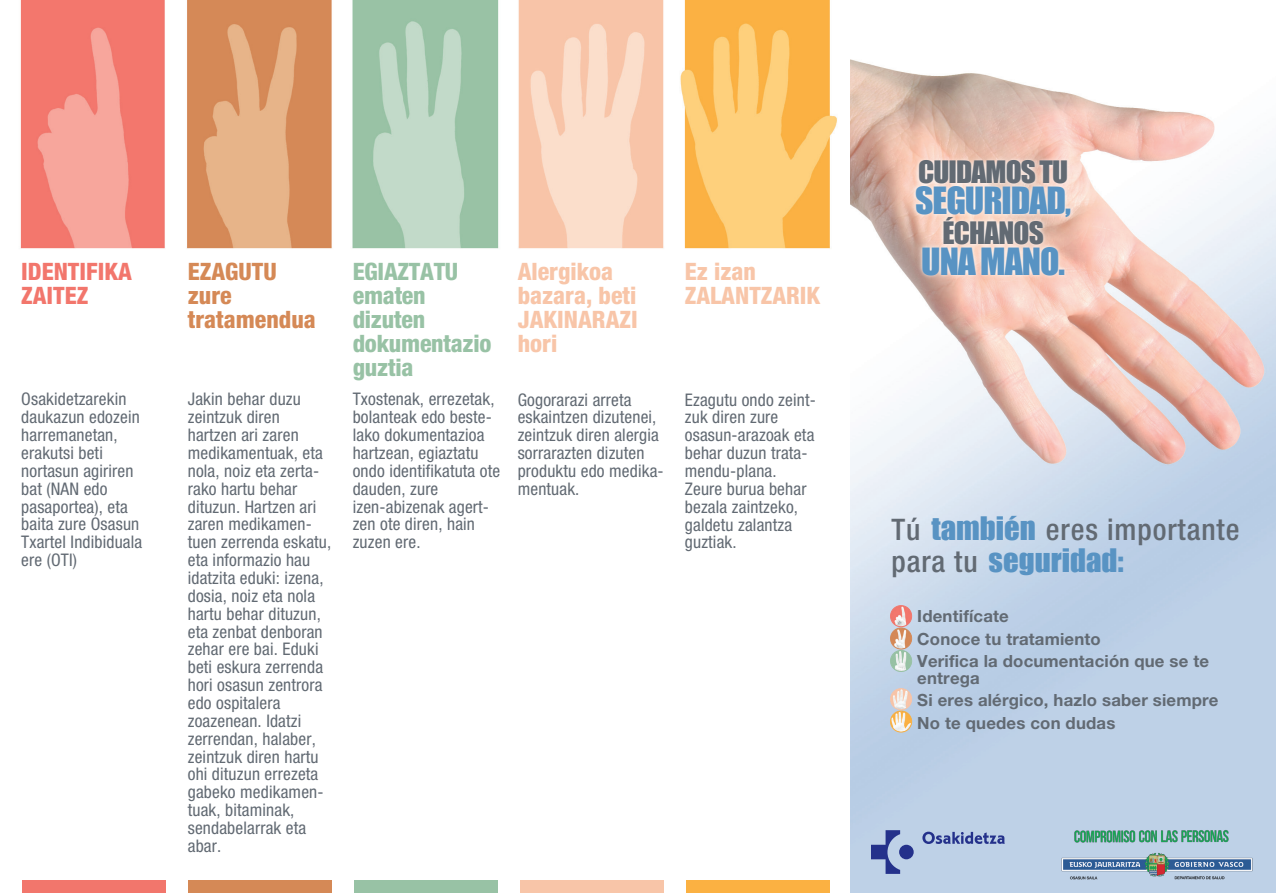
<style>
.page{position:relative;width:1276px;height:893px;background:#fff}
.page>*{position:absolute;margin:0;border:0;box-sizing:border-box;transform-origin:0 0}
.t1{font:34.5px "Impact";letter-spacing:-.03em;color:#5893c3}
.t2{font:500 condensed 29.7px "Helvetica Neue LT Std";letter-spacing:.03em;color:#626a73}
.t3{font:29.7px "Impact";color:#5893c3}
.t4{font:28.35px "Impact";letter-spacing:-.03em;color:#626a73}
.t5{font:800 condensed 24px/24px "Helvetica Neue LT Std";color:#f8c5a8}
.t6{font:800 condensed 24px/24px "Helvetica Neue LT Std";letter-spacing:-.01em;color:#98c2a5}
.t7{font:800 condensed 24px/24px "Helvetica Neue LT Std";color:#d58956}
.t8{font:800 condensed 24px/24px "Helvetica Neue LT Std";color:#f2766c}
.t9{font:condensed 17.4px/17.9px "Helvetica Neue LT Std";letter-spacing:.01em;color:#626a73}
.t10{font:700 16.8px/22.5px "Helvetica Neue LT Std";letter-spacing:.01em;color:#626a73}
.s1{font-family:"Impact";font-weight:400;font-stretch:normal;color:#5893c3}
.s2{font-family:"Helvetica Neue LT Std";font-weight:500;font-stretch:condensed;color:#626a73}
</style>
<div class="page">
<img style="left:20px;top:0;width:831px;height:893px">
<div style="left:22px;top:881px;width:143px;height:12px;background:#f2766c"></div>
<div style="left:188px;top:881px;width:143px;height:12px;background:#d58956"></div>
<div style="left:354px;top:881px;width:143px;height:12px;background:#98c2a5"></div>
<div style="left:520px;top:881px;width:143px;height:12px;background:#f8c5a8"></div>
<div style="left:686px;top:881px;width:143px;height:12px;background:#fbb142"></div>
<img style="left:851px;top:59px;width:425px;height:834px">
<img style="left:890px;top:689px;width:21px;height:43px">
<img style="left:890px;top:628px;width:21px;height:43px">
<img style="left:890px;top:606px;width:21px;height:20px">
<div style="left:890px;top:605px;width:22px;height:22px;border:1px solid #f2766c;border-radius:50%"></div>
<div style="left:890px;top:628px;width:22px;height:21px;border:1px solid #d58956;border-radius:50%"></div>
<div style="left:890px;top:650px;width:22px;height:22px;border:1px solid #98c2a5;border-radius:50%"></div>
<div style="left:890px;top:711px;width:22px;height:21px;border:1px solid #fbb142;border-radius:50%"></div>
<div style="left:890px;top:688px;width:22px;height:22px;border:1px solid #f8c5a8;border-radius:50%"></div>
<svg style="left:871px;top:830px;width:29px;height:44px"></svg>
<div style="left:899px;top:845px;width:14px;height:14px;background:#24318b;border-radius:50%"></div>
<svg style="left:922px;top:832px;width:83px;height:12px"></svg>
<img style="left:1058px;top:825px;width:197px;height:60px">
<img style="left:844px;top:151px;width:298px;height:270px">
<h3 class="t8" style="left:21px;top:259px;width:112px">IDENTIFIKA<br>ZAITEZ</h3>
<h3 class="t6" style="left:353px;top:259px;width:140px">EGIAZTATU ematen dizuten dokumentazio guztia</h3>
<p class="t9" style="left:21px;top:390px;width:123px">Osakidetzarekin daukazun edozein harremanetan, erakutsi beti nortasun agiriren bat (NAN edo pasaportea), eta baita zure Osasun<br>Txartel Indibiduala ere (OTI)</p>
<p class="t9" style="left:188px;top:390px;width:145px">Jakin behar duzu zeintzuk diren hartzen ari zaren medikamentuak, eta nola, noiz eta zerta&shy;rako hartu behar dituzun. Hartzen ari zaren medikamen&shy;tuen zerrenda eskatu, eta informazio hau idatzita eduki: izena, dosia, noiz eta nola hartu behar dituzun, eta zenbat denboran zehar ere bai. Eduki beti eskura zerrenda hori osasun zentrora edo ospitalera zoazenean. Idatzi zerrendan, halaber, zeintzuk diren hartu ohi dituzun errezeta gabeko medikamen&shy;tuak, bitaminak, sendabelarrak eta abar.</p>
<p class="t9" style="left:353px;top:390px;width:149px">Txostenak, errezetak, bolanteak edo beste&shy;lako dokumentazioa hartzean, egiaztatu ondo identifikatuta ote dauden, zure izen-abizenak agert&shy;zen ote diren, hain zuzen ere.</p>
<p class="t9" style="left:518px;top:390px;width:147px">Gogorarazi arreta eskaintzen dizutenei, zeintzuk diren alergia sorrarazten dizuten produktu edo medika&shy;mentuak.</p>
<p class="t9" style="left:685px;top:390px;width:133px">Ezagutu ondo zeint&shy;zuk diren zure osasun-arazoak eta behar duzun trata&shy;mendu-plana.<br>Zeure burua behar bezala zaintzeko, galdetu zalantza guztiak.</p>
<h3 class="t7" style="left:188px;top:259px;width:130px">EZAGUTU zure tratamendua</h3>
<h3 class="t5" style="left:518px;top:259px;width:121px">Alergikoa bazara, beti<br>JAKINARAZI hori</h3>
<h3 class="t5" style="left:685px;top:259px;width:137px">Ez izan<br>ZALANTZARIK</h3>
<h3 class="t4" style="left:918px;top:150px;width:152px">CUIDAMOS TU</h3>
<h1 class="t1" style="left:915px;top:174px;width:157px">SEGURIDAD,</h1>
<h3 class="t4" style="left:942px;top:211px;width:103px">ÉCHANOS</h3>
<h1 class="t1" style="left:921px;top:234px;width:145px">UNA MANO.</h1>
<h2 class="t2" style="left:891px;top:512px;width:349px">Tú <span class="s1">también</span> eres importante</h2>
<h2 class="t3" style="left:891px;top:537px;width:234px"><span class="s2">para tu</span> seguridad:</h2>
<p class="t10" style="left:917px;top:604px;width:293px">Identifícate<br>Conoce tu tratamiento<br>Verifica la documentación que se te</p>
<p class="t10" style="left:917px;top:666px;width:303px">entrega<br>Si eres alérgico, hazlo saber siempre<br>No te quedes con dudas</p>
</div>
